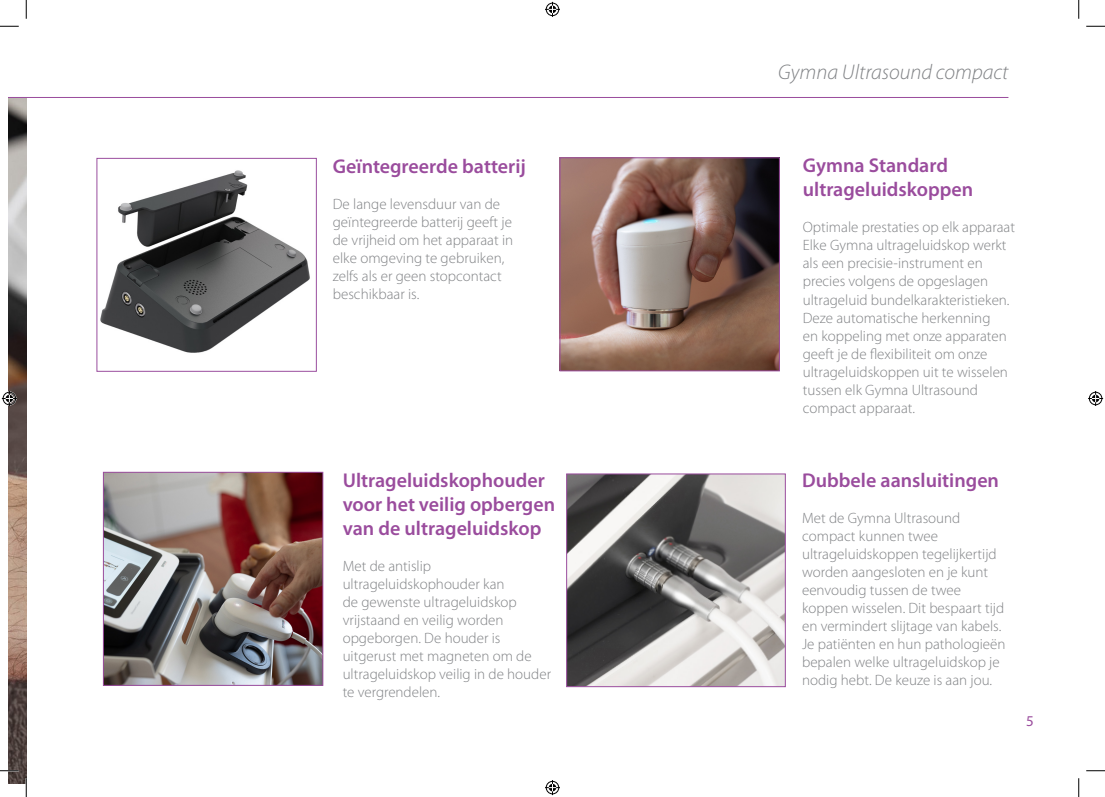
<style>
.page{position:relative;width:1105px;height:797px;background:#fff}
.page>*{position:absolute;margin:0;border:0;box-sizing:border-box;transform-origin:0 0}
.t1{font:italic 300 21.25px "Myriad Pro";color:#808285}
.t2{font:600 20px/24px "Myriad Pro";color:#9a4c9d}
.t3{font:300 15px/18px "Myriad Pro";color:#808285}
.t4{font:15px "Myriad Pro";color:#9a4c9d}
</style>
<div class="page">
<img style="left:105px;top:474px;width:216px;height:209px">
<div style="left:103px;top:472px;width:220px;height:213px;border:1px solid #9a4c9d"></div>
<img style="left:562px;top:159px;width:216px;height:210px">
<div style="left:560px;top:157px;width:220px;height:214px;border:1px solid #9a4c9d"></div>
<img style="left:568px;top:475px;width:216px;height:210px">
<div style="left:566px;top:473px;width:220px;height:214px;border:1px solid #9a4c9d"></div>
<img style="left:100px;top:170px;width:210px;height:183px">
<div style="left:97px;top:158px;width:220px;height:214px;border:1px solid #9a4e9e"></div>
<img style="left:9px;top:98px;width:17px;height:685px">
<hr style="left:9px;top:97px;width:999px;height:1px;background:#9a4c9d">
<svg style="left:0;top:25px;width:19px;height:2px"></svg>
<svg style="left:1086px;top:25px;width:19px;height:2px"></svg>
<svg style="left:0;top:770px;width:19px;height:1px"></svg>
<svg style="left:1086px;top:770px;width:19px;height:1px"></svg>
<svg style="left:25px;top:0;width:2px;height:19px"></svg>
<svg style="left:25px;top:778px;width:2px;height:19px"></svg>
<svg style="left:1078px;top:0;width:1px;height:19px"></svg>
<svg style="left:1078px;top:778px;width:1px;height:19px"></svg>
<svg style="left:545px;top:2px;width:15px;height:15px"></svg>
<svg style="left:545px;top:780px;width:15px;height:15px"></svg>
<svg style="left:2px;top:391px;width:15px;height:15px"></svg>
<svg style="left:1088px;top:391px;width:15px;height:15px"></svg>
<p class="t2" style="left:333px;top:154px;width:195px">Geïntegreerde batterij</p>
<p class="t3" style="left:333px;top:195px;width:182px">De lange levensduur van de geïntegreerde batterij geeft je de vrijheid om het apparaat in elke omgeving te gebruiken, zelfs als er geen stopcontact beschikbaar is.</p>
<p class="t2" style="left:343px;top:467px;width:214px">Ultrageluidskophouder voor het veilig opbergen van de ultrageluidskop</p>
<p class="t3" style="left:343px;top:557px;width:210px">Met de antislip ultrageluidskophouder kan<br>de gewenste ultrageluidskop vrijstaand en veilig worden opgeborgen. De houder is uitgerust met magneten om de ultrageluidskop veilig in de houder te vergrendelen.</p>
<p class="t1" style="left:778px;top:61px;width:232px">Gymna Ultrasound compact</p>
<p class="t2" style="left:803px;top:153px;width:172px">Gymna Standard ultrageluidskoppen</p>
<p class="t3" style="left:803px;top:218px;width:214px">Optimale prestaties op elk apparaat</p>
<p class="t3" style="left:803px;top:236px;width:208px">Elke Gymna ultrageluidskop werkt als een precisie-instrument en precies volgens de opgeslagen ultrageluid bundelkarakteristieken.<br>Deze automatische herkenning<br>en koppeling met onze apparaten geeft je de flexibiliteit om onze ultrageluidskoppen uit te wisselen tussen elk Gymna Ultrasound compact apparaat.</p>
<p class="t2" style="left:802px;top:467px;width:198px">Dubbele aansluitingen</p>
<p class="t3" style="left:802px;top:509px;width:205px">Met de Gymna Ultrasound compact kunnen twee ultrageluidskoppen tegelijkertijd worden aangesloten en je kunt eenvoudig tussen de twee koppen wisselen. Dit bespaart tijd en vermindert slijtage van kabels.<br>Je patiënten en hun pathologieën bepalen welke ultrageluidskop je nodig hebt. De keuze is aan jou.</p>
<p class="t4" style="left:1026px;top:711px;width:9px">5</p>
</div>
